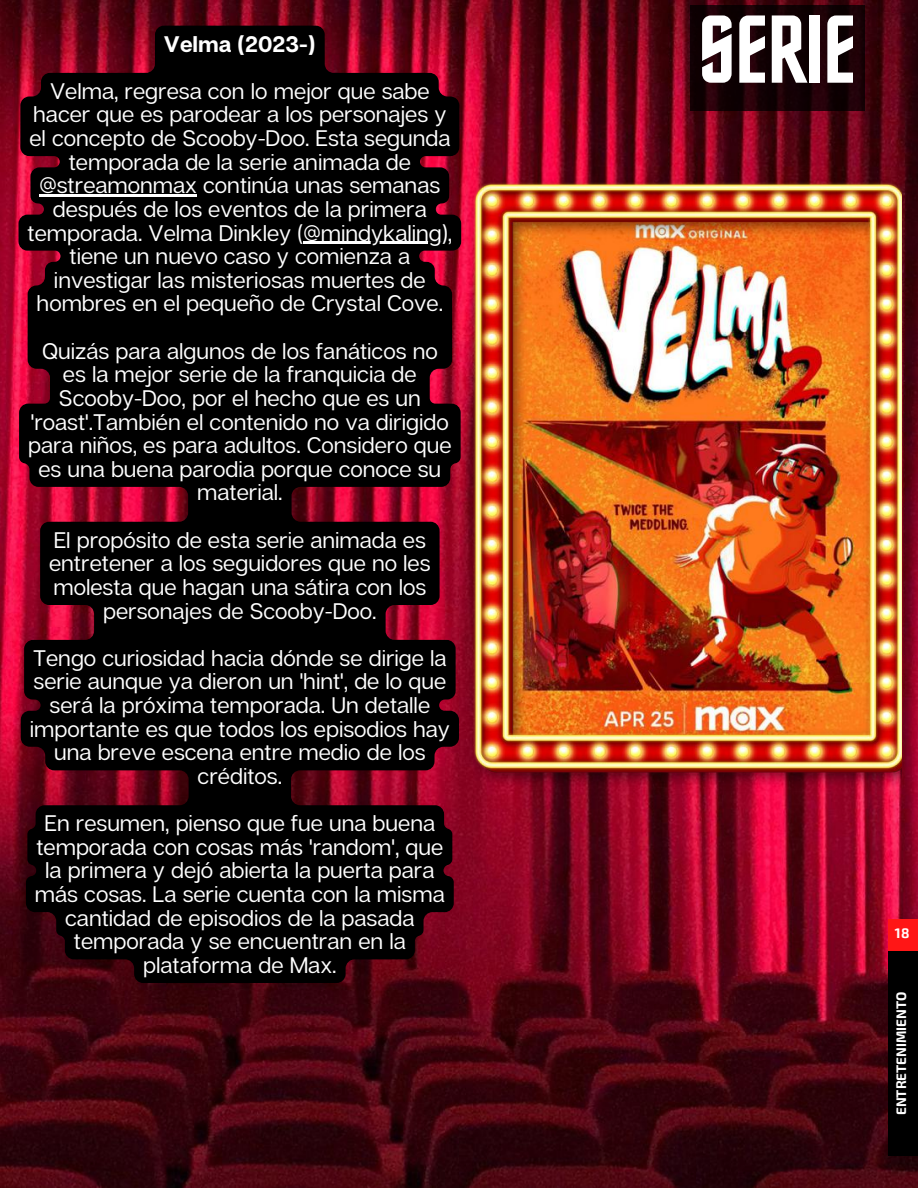
<style>
.page{position:relative;width:918px;height:1188px;background:#fff}
.page>*{position:absolute;margin:0;border:0;box-sizing:border-box;transform-origin:0 0}
.t1{font:96.75px "Horta";color:#fff}
.t2{font:22.5px/23.7px "Articulat CF";color:#fff;text-align:center}
.t3{font:700 22.5px "Articulat CF";color:#fff}
.t4{font:700 13.65px "Exo 2";color:#fff}
</style>
<div class="page">
<img style="left:0;top:0;width:918px;height:1188px">
<div style="left:888px;top:950px;width:30px;height:206px;background:#000"></div>
<div style="left:888px;top:919px;width:30px;height:31px;background:#ff1616"></div>
<img style="left:469px;top:175px;width:432px;height:615px">
<svg style="left:19px;top:26px;width:442px;height:957px;fill:#000"></svg>
<hr style="left:40px;top:194px;width:157px;height:3px;background:#fff">
<hr style="left:303px;top:242px;width:139px;height:2px;background:#fff">
<div style="left:690px;top:5px;width:174px;height:105px;background:#000;opacity:.73"></div>
<p class="t3" style="left:164px;top:29px;width:153px">Velma (2023-)</p>
<p class="t2" style="left:28px;top:78px;width:426px">Velma, regresa con lo mejor que sabe hacer que es parodear a los personajes y el concepto de Scooby-Doo. Esta segunda temporada de la serie animada de @streamonmax continúa unas semanas después de los eventos de la primera temporada. Velma Dinkley (@mindykaling), tiene un nuevo caso y comienza a investigar las misteriosas muertes de hombres en el pequeño de Crystal Cove.</p>
<p class="t2" style="left:28px;top:338px;width:425px">Quizás para algunos de los fanáticos no es la mejor serie de la franquicia de Scooby-Doo, por el hecho que es un 'roast'.También el contenido no va dirigido para niños, es para adultos. Considero que es una buena parodia porque conoce su material.</p>
<p class="t2" style="left:49px;top:527px;width:383px">El propósito de esta serie animada es entretener a los seguidores que no les molesta que hagan una sátira con los personajes de Scooby-Doo.</p>
<p class="t2" style="left:30px;top:645px;width:422px">Tengo curiosidad hacia dónde se dirige la serie aunque ya dieron un 'hint', de lo que será la próxima temporada. Un detalle importante es que todos los episodios hay una breve escena entre medio de los créditos.</p>
<p class="t2" style="left:35px;top:811px;width:411px">En resumen, pienso que fue una buena temporada con cosas más 'random', que la primera y dejó abierta la puerta para más cosas. La serie cuenta con la misma cantidad de episodios de la pasada temporada y se encuentran en la plataforma de Max.</p>
<h1 class="t1" style="left:698px;top:9px;width:159px">SERIE</h1>
<p class="t4" style="left:895px;top:925px;width:16px">18</p>
<p class="t4" style="left:892px;top:1115px;width:125px;rotate:-90deg">ENTRETENIMIENTO</p>
</div>
